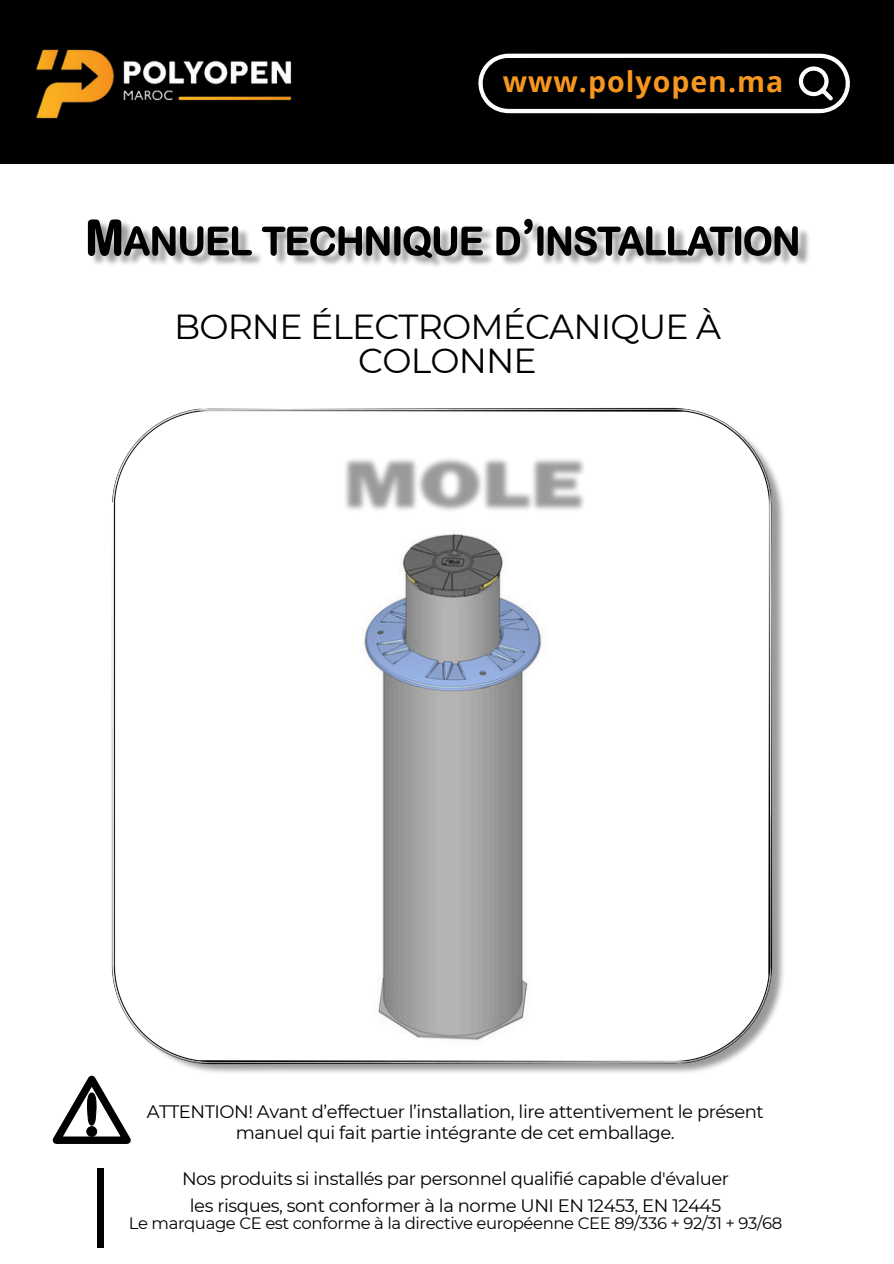
<style>
.page{position:relative;width:894px;height:1264px;background:#fff}
.page>*{position:absolute;margin:0;border:0;box-sizing:border-box;transform-origin:0 0}
.t1{font:85.05px "Arimo";color:#000}
.t2{font:34.8px/34.5px "Montserrat";letter-spacing:-.025em;color:#000;text-align:center}
.t3{font:700 28.5px "Open Sans";letter-spacing:.035em;color:#f6961e}
.t4{font:18px/20.2px "Montserrat";letter-spacing:-.025em;color:#000;text-align:center}
.t5{font:16.5px "Montserrat";letter-spacing:-.025em;color:#000}
</style>
<div class="page">
<img style="left:111px;top:407px;width:667px;height:663px">
<img style="left:331px;top:528px;width:221px;height:528px">
<img style="left:331px;top:426px;width:296px;height:102px">
<img style="left:87px;top:218px;width:722px;height:49px">
<svg style="left:52px;top:1069px;width:86px;height:75px"></svg>
<svg style="left:88px;top:219px;width:164px;height:37px"></svg>
<svg style="left:262px;top:226px;width:221px;height:32px;background:#707070"></svg>
<svg style="left:496px;top:219px;width:301px;height:37px"></svg>
<div style="left:0;top:0;width:893px;height:164px;background:#000"></div>
<svg style="left:478px;top:54px;width:372px;height:59px"></svg>
<img style="left:36px;top:49px;width:256px;height:70px">
<p class="t3" style="left:502px;top:61px;width:282px">www.polyopen.ma</p>
<p class="t2" style="left:174px;top:309px;width:548px">BORNE ÉLECTROMÉCANIQUE À<br>COLONNE</p>
<p class="t1" style="left:89px;top:1152px;width:24px">|</p>
<p class="t4" style="left:147px;top:1101px;width:618px">ATTENTION! Avant d’effectuer l’installation, lire attentivement le présent manuel qui fait partie intégrante de cet emballage.</p>
<h1 class="t4" style="left:182px;top:1167px;width:548px">Nos produits si installés par personnel qualifié capable d'évaluer</h1>
<p class="t4" style="left:190px;top:1194px;width:532px">les risques, sont conformer à la norme UNI EN 12453, EN 12445</p>
<p class="t5" style="left:129px;top:1212px;width:655px">Le marquage CE est conforme à la directive européenne CEE 89/336 + 92/31 + 93/68</p>
</div>
